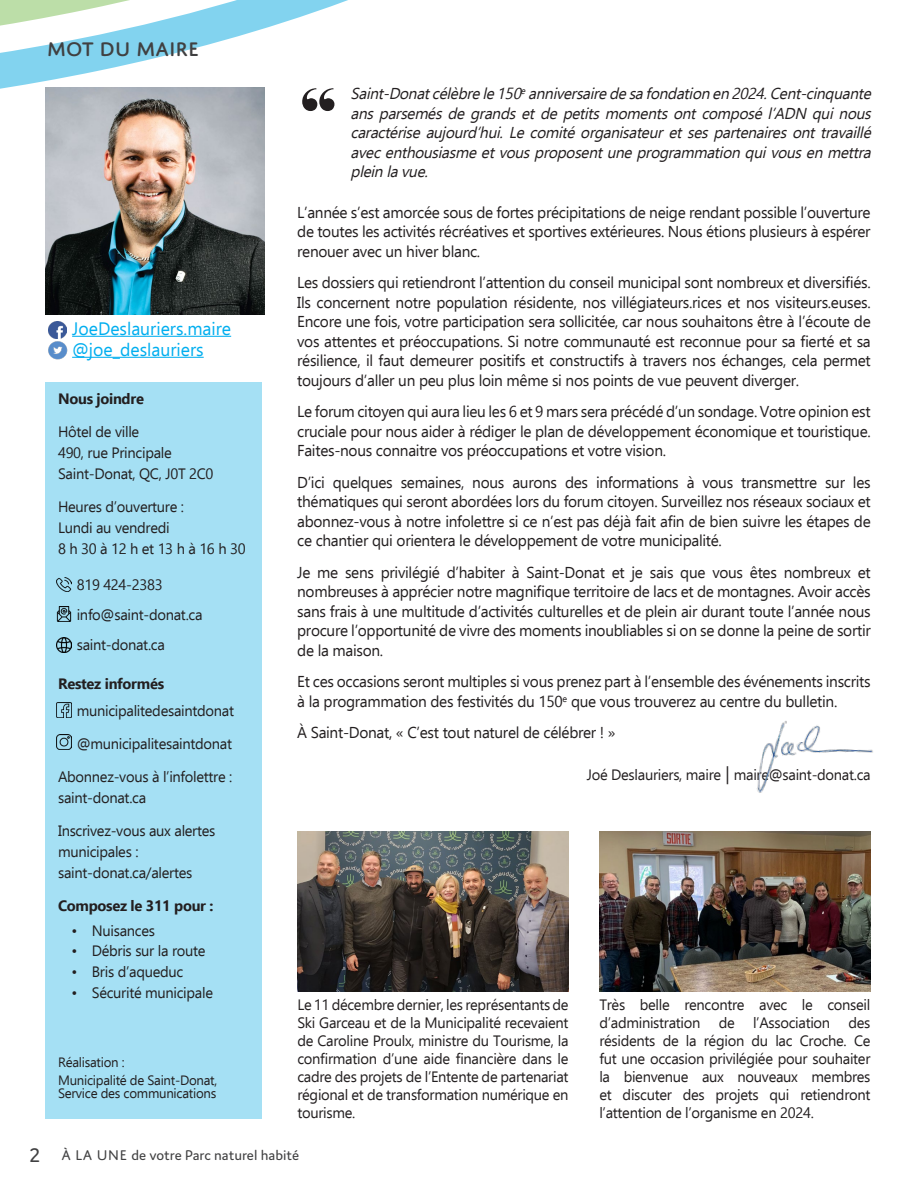
<style>
.page{position:relative;width:918px;height:1188px;background:#fff}
.page>*{position:absolute;margin:0;border:0;box-sizing:border-box;transform-origin:0 0}
.t1{font:75px "Elephant";color:#231f20}
.t2{font:500 21px "Domus Titling";color:#404041}
.t3{font:21px "Domus Titling";color:#404041}
.t4{font:18px "Ebrima";color:#00aeef}
.t5{font:15.75px/19.5px "Ebrima";letter-spacing:-.02em;color:#231f20;text-align:justify}
.t6{font:italic 15.75px/19.5px "Ebrima";color:#231f20;text-align:justify}
.t7{font:15px/18px "Ebrima";letter-spacing:-.02em;color:#231f20}
.t8{font:700 15px "Ebrima";letter-spacing:-.02em;color:#231f20}
.t9{font:15px "Domus";color:#414142}
.t10{font:13.5px/13.5px "Ebrima";letter-spacing:-.02em;color:#231f20}
.s1{font-size:18px}
.s2{font-family:"Domus Titling"}
</style>
<div class="page">
<svg style="left:0;top:84px;width:265px;height:36px"></svg>
<svg style="left:0;top:0;width:348px;height:84px"></svg>
<hr style="left:72px;top:336px;width:159px;height:1px;background:#00aeef">
<hr style="left:72px;top:357px;width:132px;height:1px;background:#00aeef">
<img style="left:48px;top:322px;width:20px;height:37px">
<img style="left:757px;top:721px;width:116px;height:72px">
<img style="left:45px;top:88px;width:219px;height:226px">
<div style="left:45px;top:383px;width:217px;height:736px;background:#a5e0f4"></div>
<img style="left:57px;top:577px;width:15px;height:15px">
<img style="left:57px;top:606px;width:15px;height:15px">
<img style="left:57px;top:638px;width:15px;height:15px">
<img style="left:57px;top:702px;width:15px;height:15px">
<img style="left:57px;top:735px;width:15px;height:15px">
<img style="left:599px;top:831px;width:271px;height:161px">
<img style="left:297px;top:831px;width:271px;height:161px">
<p class="t2" style="left:47px;top:37px;width:154px">MOT DU MAIRE</p>
<p class="t3" style="left:29px;top:1143px;width:13px">2</p>
<p class="t4" style="left:72px;top:315px;width:161px">JoeDeslauriers.maire</p>
<p class="t4" style="left:72px;top:336px;width:133px">@joe_deslauriers</p>
<p class="t8" style="left:58px;top:387px;width:87px">Nous joindre</p>
<p class="t7" style="left:58px;top:422px;width:83px">Hôtel de ville</p>
<p class="t7" style="left:58px;top:443px;width:115px">490, rue Principale</p>
<p class="t7" style="left:58px;top:464px;width:157px">Saint-Donat, QC, J0T 2C0</p>
<p class="t7" style="left:58px;top:497px;width:128px">Heures d’ouverture :</p>
<p class="t7" style="left:58px;top:518px;width:113px">Lundi au vendredi</p>
<p class="t7" style="left:58px;top:539px;width:189px">8 h 30 à 12 h et 13 h à 16 h 30</p>
<p class="t7" style="left:77px;top:575px;width:87px">819 424-2383</p>
<p class="t7" style="left:77px;top:605px;width:127px">info@saint-donat.ca</p>
<p class="t7" style="left:77px;top:635px;width:90px">saint-donat.ca</p>
<p class="t8" style="left:58px;top:672px;width:108px">Restez informés</p>
<p class="t7" style="left:77px;top:701px;width:159px">municipalitedesaintdonat</p>
<p class="t7" style="left:77px;top:734px;width:157px">@municipalitesaintdonat</p>
<p class="t7" style="left:58px;top:765px;width:176px;line-height:21px">Abonnez-vous à l’infolettre : saint-donat.ca</p>
<p class="t7" style="left:58px;top:819px;width:159px;line-height:21px">Inscrivez-vous aux alertes municipales :</p>
<p class="t7" style="left:58px;top:863px;width:136px">saint-donat.ca/alertes</p>
<p class="t8" style="left:58px;top:894px;width:157px">Composez le 311 pour :</p>
<p class="t7" style="left:72px;top:921px;width:85px">• Nuisances</p>
<p class="t7" style="left:72px;top:941px;width:136px">• Débris sur la route</p>
<p class="t7" style="left:72px;top:962px;width:113px">• Bris d’aqueduc</p>
<p class="t7" style="left:72px;top:983px;width:143px">• Sécurité municipale</p>
<p class="t10" style="left:58px;top:1055px;width:68px">Réalisation :</p>
<p class="t10" style="left:58px;top:1073px;width:161px">Municipalité de Saint-Donat,<br>Service des communications</p>
<p class="t6" style="left:351px;top:83px;width:526px">Saint-Donatcélèbrele150<sup>e</sup>anniversairedesafondationen2024.Cent-cinquante ans parsemés de grands et de petits moments ont composé l’ADN qui nous caractérise aujourd’hui. Le comité organisateur et ses partenaires ont travaillé avecenthousiasmeetvousproposentuneprogrammationquivousenmettra pleinlavue.</p>
<p class="t5" style="left:297px;top:202px;width:575px">L’année s’est amorcée sous de fortes précipitations de neige rendant possible l’ouverture de toutes les activités récréatives et sportives extérieures. Nous étions plusieurs à espérer renouer avec un hiver blanc.</p>
<p class="t5" style="left:297px;top:272px;width:575px">Les dossiers qui retiendront l’attention du conseil municipal sont nombreux et diversifiés.<br>Ils concernent notre population résidente, nos villégiateurs.rices et nos visiteurs.euses.<br>Encore une fois, votre participation sera sollicitée, car nous souhaitons être à l’écoute de vos attentes et préoccupations. Si notre communauté est reconnue pour sa fierté et sa résilience, il faut demeurer positifs et constructifs à travers nos échanges, cela permet toujours d’aller un peu plus loin même si nos points de vue peuvent diverger.</p>
<p class="t5" style="left:297px;top:401px;width:575px">Le forum citoyen qui aura lieu les 6 et 9 mars sera précédé d’un sondage. Votre opinion est cruciale pour nous aider à rédiger le plan de développement économique et touristique.<br>Faites-nous connaitre vos préoccupations et votre vision.</p>
<p class="t5" style="left:297px;top:472px;width:575px">D’ici quelques semaines, nous aurons des informations à vous transmettre sur les thématiques qui seront abordées lors du forum citoyen. Surveillez nos réseaux sociaux et abonnez-vous à notre infolettre si ce n’est pas déjà fait afin de bien suivre les étapes de ce chantier qui orientera le développement de votre municipalité.</p>
<p class="t5" style="left:297px;top:562px;width:575px">Je me sens privilégié d’habiter à Saint-Donat et je sais que vous êtes nombreux et nombreuses à apprécier notre magnifique territoire de lacs et de montagnes. Avoir accès sans frais à une multitude d’activités culturelles et de plein air durant toute l’année nous procure l’opportunité de vivre des moments inoubliables si on se donne la peine de sortir de la maison.</p>
<p class="t5" style="left:297px;top:671px;width:575px">Et ces occasions seront multiples si vous prenez part à l’ensemble des événements inscrits à la programmation des festivités du 150<sup>e</sup> que vous trouverez au centre du bulletin.</p>
<p class="t5" style="left:297px;top:722px;width:320px">À Saint-Donat, « C’est tout naturel de célébrer ! »</p>
<p class="t7" style="left:587px;top:765px;width:285px">Joé Deslauriers, maire <span class="s1">|</span> maire@saint-donat.ca</p>
<p class="t1" style="left:301px;top:69px;width:36px">“</p>
<p class="t7" style="left:297px;top:995px;width:273px;text-align:justify">Le 11 décembre dernier, les représentants de Ski Garceau et de la Municipalité recevaient de Caroline Proulx, ministre du Tourisme, la confirmation d’une aide financière dans le cadre des projets de l’Entente de partenariat régional et de transformation numérique en tourisme.</p>
<p class="t7" style="left:599px;top:995px;width:273px;text-align:justify">Très belle rencontre avec le conseil d’administration de l’Association des résidents de la région du lac Croche. Ce fut une occasion privilégiée pour souhaiter la bienvenue aux nouveaux membres et discuter des projets qui retiendront l’attention de l’organisme en 2024.</p>
<p class="t9" style="left:62px;top:1147px;width:239px"><span class="s2">À LA UNE</span> de votre Parc naturel habité</p>
</div>
